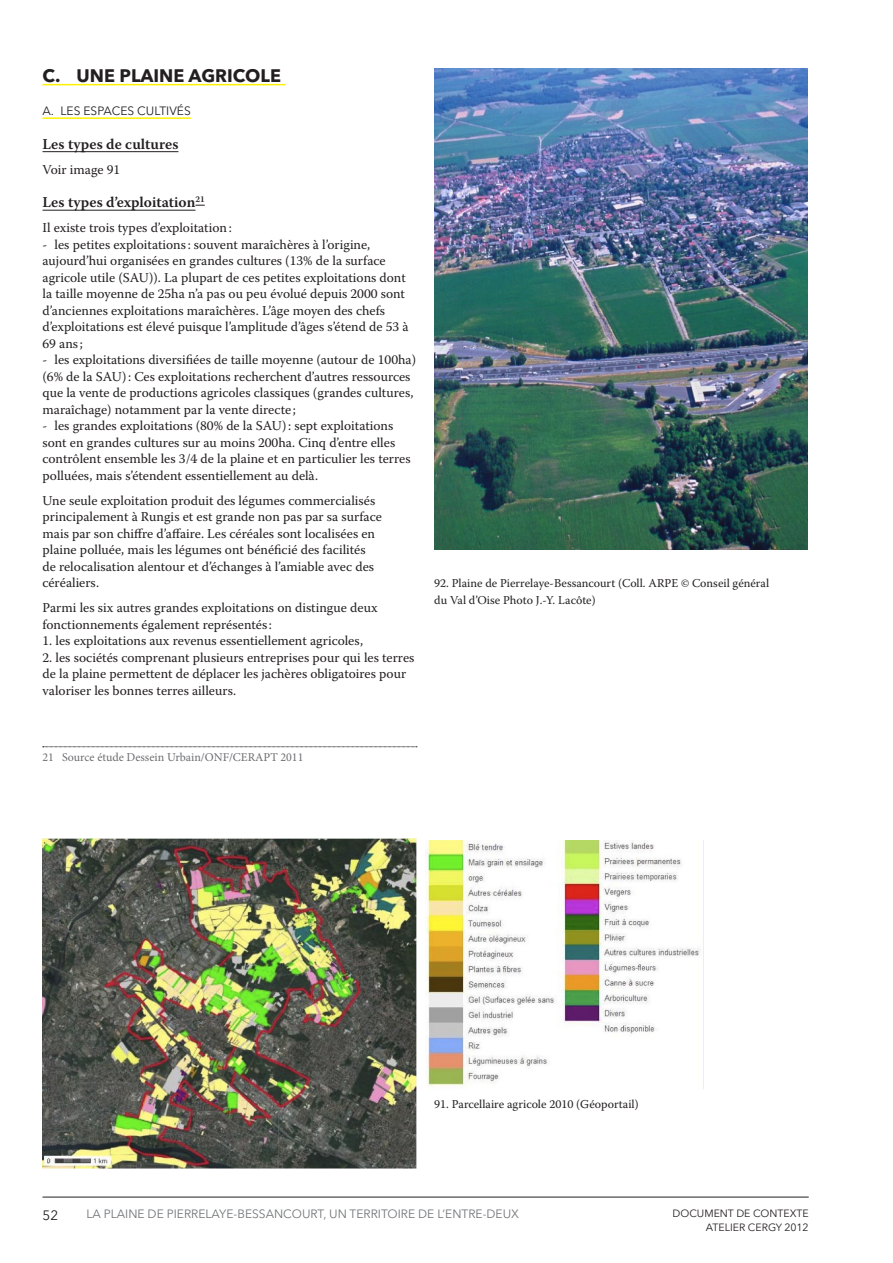
<style>
.page{position:relative;width:893px;height:1263px;background:#fff}
.page>*{position:absolute;margin:0;border:0;box-sizing:border-box;transform-origin:0 0}
.t1{font:700 18px "Avenir Next LT Pro";color:#231f20}
.t2{font:600 15px "Warnock Pro";letter-spacing:.005em;color:#231f20}
.t3{font:13.5px/16.5px "Warnock Pro";color:#231f20}
.t4{font:13.5px "Avenir Next LT Pro";color:#231f20}
.t5{font:12px/16.5px "Warnock Pro";color:#231f20}
.t6{font:12px "Avenir Next LT Pro";color:#727477}
.t7{font:12px "Minion Pro";color:#6c6d70}
.t8{font:12px "Avenir Next LT Pro";color:#231f20}
.t9{font:10.5px "Avenir Next LT Pro";color:#231f20}
</style>
<div class="page">
<hr style="left:43px;top:1197px;width:766px;height:1px;background:#231f20">
<hr style="left:43px;top:84px;width:242px;height:1px;background:#fff101">
<hr style="left:43px;top:117px;width:148px;height:2px;background:#fff101">
<hr style="left:43px;top:151px;width:135px;height:1px;background:#231f20">
<hr style="left:43px;top:210px;width:152px;height:1px;background:#231f20">
<svg style="left:43px;top:746px;width:374px;height:1px"></svg>
<img style="left:425px;top:840px;width:275px;height:247px">
<img style="left:43px;top:838px;width:373px;height:330px">
<img style="left:434px;top:68px;width:374px;height:482px">
<h1 class="t1" style="left:43px;top:64px;width:89px">C. UNE PLA</h1>
<h1 class="t1" style="left:154px;top:64px;width:49px">INE AGR</h1>
<h1 class="t1" style="left:227px;top:64px;width:19px">ICOLE</h1>
<p class="t8" style="left:43px;top:104px;width:150px">A. LES ESPACES CULTIVÉS</p>
<p class="t2" style="left:43px;top:135px;width:137px">Les types de cultures</p>
<p class="t3" style="left:43px;top:161px;width:79px">Voir image 91</p>
<p class="t2" style="left:43px;top:193px;width:164px">Les types d’exploitation<sup>21</sup></p>
<p class="t3" style="left:43px;top:219px;width:191px">Il existe trois types d’exploitation:</p>
<p class="t3" style="left:43px;top:236px;width:368px">- les petites exploitations: souvent maraîchères à l’origine, aujourd’hui organisées en grandes cultures (13% de la surface agricole utile (SAU)). La plupart de ces petites exploitations dont la taille moyenne de 25ha n’a pas ou peu évolué depuis 2000 sont d’anciennes exploitations maraîchères. L’âge moyen des chefs d’exploitations est élevé puisque l’amplitude d’âges s’étend de 53 à 69 ans;</p>
<p class="t3" style="left:43px;top:351px;width:375px">- les exploitations diversifiées de taille moyenne (autour de 100ha) (6% de la SAU): Ces exploitations recherchent d’autres ressources que la vente de productions agricoles classiques (grandes cultures, maraîchage) notamment par la vente directe ;</p>
<p class="t3" style="left:43px;top:417px;width:370px">- les grandes exploitations (80% de la SAU): sept exploitations sont en grandes cultures sur au moins 200ha. Cinq d’entre elles contrôlent ensemble les 3/4 de la plaine et en particulier les terres polluées, mais s’étendent essentiellement au delà.</p>
<p class="t3" style="left:43px;top:492px;width:341px">Une seule exploitation produit des légumes commercialisés principalement à Rungis et est grande non pas par sa surface mais par son chiffre d’affaire. Les céréales sont localisées en plaine polluée, mais les légumes ont bénéficié des facilités de relocalisation alentour et d’échanges à l’amiable avec des céréaliers.</p>
<p class="t3" style="left:43px;top:599px;width:337px">Parmi les six autres grandes exploitations on distingue deux fonctionnements également représentés:</p>
<p class="t3" style="left:43px;top:632px;width:322px">1. les exploitations aux revenus essentiellement agricoles,</p>
<p class="t3" style="left:43px;top:649px;width:373px">2. les sociétés comprenant plusieurs entreprises pour qui les terres de la plaine permettent de déplacer les jachères obligatoires pour valoriser les bonnes terres ailleurs.</p>
<p class="t5" style="left:434px;top:575px;width:336px">92. Plaine de Pierrelaye-Bessancourt (Coll. ARPE © Conseil général du Val d’Oise Photo J.-Y. Lacôte)</p>
<p class="t7" style="left:43px;top:749px;width:262px">21 Source étude Dessein Urbain/ONF/CERAPT 2011</p>
<p class="t5" style="left:434px;top:1096px;width:206px">91. Parcellaire agricole 2010 (Géoportail)</p>
<p class="t4" style="left:43px;top:1207px;width:17px">52</p>
<p class="t6" style="left:86px;top:1207px;width:46px">LA PLAINE</p>
<p class="t6" style="left:148px;top:1207px;width:27px">DE PIERREL</p>
<p class="t6" style="left:212px;top:1207px;width:34px">AYE-BESS</p>
<p class="t6" style="left:266px;top:1207px;width:18px">ANCOURT</p>
<p class="t6" style="left:323px;top:1207px;width:34px">, UN TERRITOIRE</p>
<p class="t6" style="left:418px;top:1207px;width:36px">DE L’ENTRE</p>
<p class="t6" style="left:483px;top:1207px;width:13px">-DEUX</p>
<p class="t9" style="left:672px;top:1207px;width:9px">DOCUMENT</p>
<p class="t9" style="left:736px;top:1207px;width:25px">DE CONTEXTE</p>
<p class="t9" style="left:706px;top:1221px;width:14px">ATELIER</p>
<p class="t9" style="left:748px;top:1221px;width:8px">CERGY</p>
<p class="t9" style="left:784px;top:1221px;width:26px">2012</p>
</div>
